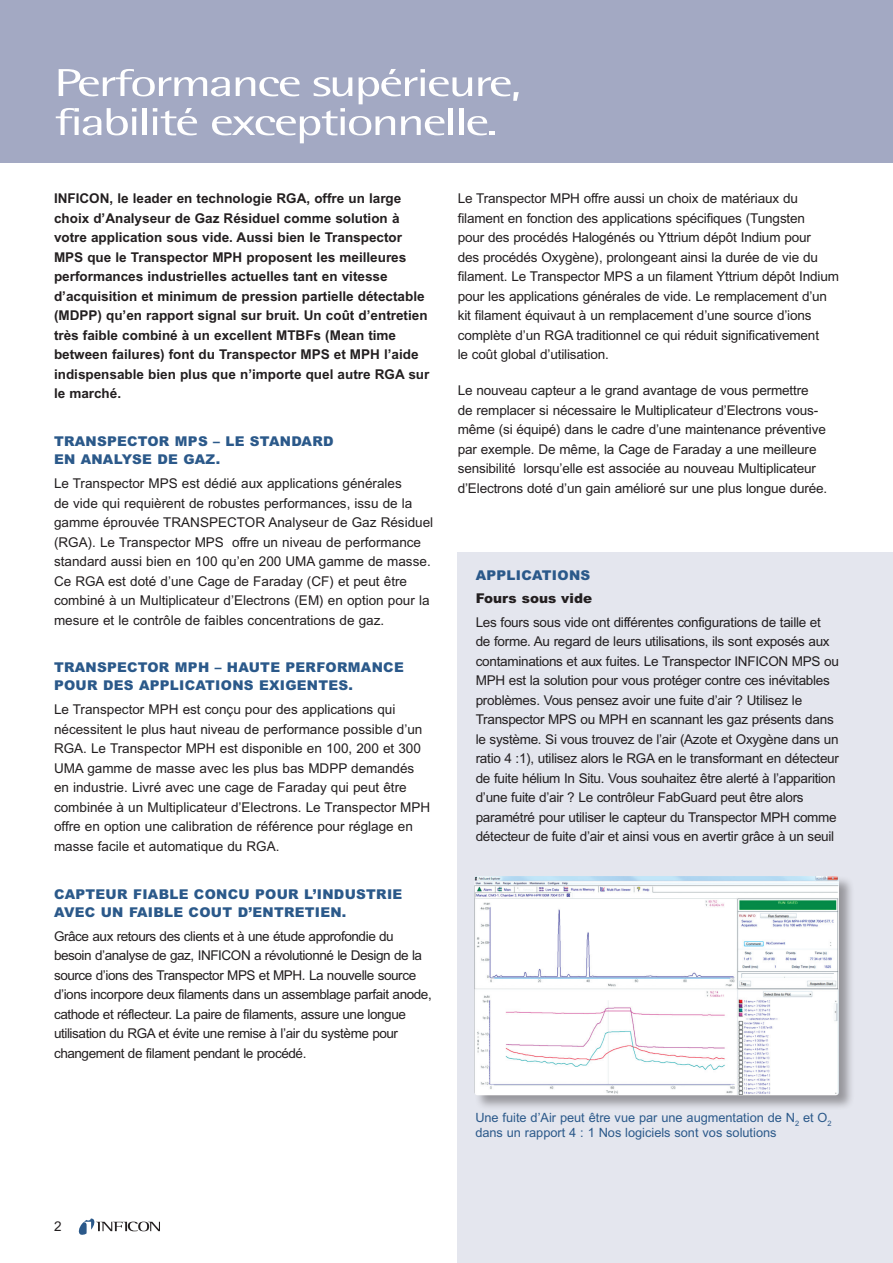
<style>
.page{position:relative;width:893px;height:1263px;background:#fff}
.page>*{position:absolute;margin:0;border:0;box-sizing:border-box;transform-origin:0 0}
.HEADING{font:39px/39px "Rotis Semi Sans";letter-spacing:-.05em;color:#fff;scale:1.4 1}
.COPY{font:13.5px/19.5px "Arial MT Std";letter-spacing:-.01em;color:#231f20}
.COPY-2{font:700 13.5px/19.5px "Arial MT Std";color:#231f20}
.COPY-3{font:13.5px/19.5px "Arial MT Std";letter-spacing:-.03em;color:#231f20}
.SUBHEAD{font:900 13.5px/18px "Arial MT Std";letter-spacing:.02em;color:#2b598a}
.COPY-4{font:900 13.5px "Arial MT Std";color:#231f20}
.t1{font:12.75px/15px "Arial MT Std";color:#2b598a}
</style>
<div class="page">
<div style="left:0;top:0;width:893px;height:162px;background:#a3a9c3"></div>
<div style="left:458px;top:552px;width:435px;height:711px;background:#e4e6ee"></div>
<svg style="left:79px;top:1218px;width:81px;height:17px"></svg>
<div style="left:474px;top:875px;width:380px;height:236px;background:#231f20;opacity:.4"></div>
<img style="left:474px;top:876px;width:365px;height:219px">
<p class="HEADING" style="left:54px;top:63px;width:335px">Performance supérieure, fiabilité exceptionnelle.</p>
<p class="COPY-2" style="left:54px;top:189px;width:377px">INFICON, le leader en technologie RGA, offre un large choix d’Analyseur de Gaz Résiduel comme solution à votre application sous vide. Aussi bien le Transpector MPS que le Transpector MPH proposent les meilleures performances industrielles actuelles tant en vitesse d’acquisition et minimum de pression partielle détectable (MDPP) qu’en rapport signal sur bruit. Un coût d’entretien très faible combiné à un excellent MTBFs (Mean time between failures) font du Transpector MPS et MPH l’aide indispensable bien plus que n’importe quel autre RGA sur le marché.</p>
<p class="SUBHEAD" style="left:54px;top:432px;width:281px">TRANSPECTOR MPS – LE STANDARD<br>EN ANALYSE DE GAZ.</p>
<p class="COPY" style="left:54px;top:473px;width:381px">Le Transpector MPS est dédié aux applications générales<br>de vide qui requièrent de robustes performances, issu de la gamme éprouvée TRANSPECTOR Analyseur de Gaz Résiduel (RGA). Le Transpector MPS offre un niveau de performance standard aussi bien en 100 qu’en 200 UMA gamme de masse.<br>Ce RGA est doté d’une Cage de Faraday (CF) et peut être combiné à un Multiplicateur d’Electrons (EM) en option pour la mesure et le contrôle de faibles concentrations de gaz.</p>
<p class="SUBHEAD" style="left:54px;top:658px;width:351px">TRANSPECTOR MPH – HAUTE PERFORMANCE<br>POUR DES APPLICATIONS EXIGENTES.</p>
<p class="COPY" style="left:54px;top:700px;width:378px">Le Transpector MPH est conçu pour des applications qui nécessitent le plus haut niveau de performance possible d’un RGA. Le Transpector MPH est disponible en 100, 200 et 300<br>UMA gamme de masse avec les plus bas MDPP demandés en industrie. Livré avec une cage de Faraday qui peut être combinée à un Multiplicateur d’Electrons. Le Transpector MPH offre en option une calibration de référence pour réglage en masse facile et automatique du RGA.</p>
<p class="SUBHEAD" style="left:54px;top:884px;width:350px">CAPTEUR FIABLE CONCU POUR L’INDUSTRIE<br>AVEC UN FAIBLE COUT D’ENTRETIEN.</p>
<p class="COPY-3" style="left:54px;top:926px;width:379px">Grâce aux retours des clients et à une étude approfondie du besoin d’analyse de gaz, INFICON a révolutionné le Design de la source d’ions des Transpector MPS et MPH. La nouvelle source d’ions incorpore deux filaments dans un assemblage parfait anode, cathode et réflecteur. La paire de filaments, assure une longue utilisation du RGA et évite une remise à l’air du système pour changement de filament pendant le procédé.</p>
<p class="COPY" style="left:458px;top:189px;width:383px">Le Transpector MPH offre aussi un choix de matériaux du filament en fonction des applications spécifiques (Tungsten<br>pour des procédés Halogénés ou Yttrium dépôt Indium pour<br>des procédés Oxygène), prolongeant ainsi la durée de vie du filament. Le Transpector MPS a un filament Yttrium dépôt Indium pour les applications générales de vide. Le remplacement d’un kit filament équivaut à un remplacement d’une source d’ions complète d’un RGA traditionnel ce qui réduit significativement<br>le coût global d’utilisation.</p>
<p class="COPY" style="left:458px;top:380px;width:371px">Le nouveau capteur a le grand avantage de vous permettre<br>de remplacer si nécessaire le Multiplicateur d’Electrons vous&shy;même (si équipé) dans le cadre d’une maintenance préventive par exemple. De même, la Cage de Faraday a une meilleure sensibilité lorsqu’elle est associée au nouveau Multiplicateur d’Electrons doté d’un gain amélioré sur une plus longue durée.</p>
<p class="SUBHEAD" style="left:476px;top:566px;width:116px">APPLICATIONS</p>
<p class="COPY-4" style="left:476px;top:589px;width:118px">Fours sous vide</p>
<p class="COPY" style="left:476px;top:612px;width:365px">Les fours sous vide ont différentes configurations de taille et<br>de forme. Au regard de leurs utilisations, ils sont exposés aux contaminations et aux fuites. Le Transpector INFICON MPS ou MPH est la solution pour vous protéger contre ces inévitables problèmes. Vous pensez avoir une fuite d’air ? Utilisez le Transpector MPS ou MPH en scannant les gaz présents dans le système. Si vous trouvez de l’air (Azote et Oxygène dans un ratio 4 :1), utilisez alors le RGA en le transformant en détecteur de fuite hélium In Situ. Vous souhaitez être alerté à l’apparition d’une fuite d’air ? Le contrôleur FabGuard peut être alors paramétré pour utiliser le capteur du Transpector MPH comme détecteur de fuite d’air et ainsi vous en avertir grâce à un seuil</p>
<p class="t1" style="left:475px;top:1110px;width:358px">Une fuite d’Air peut être vue par une augmentation de N<sub>2</sub> et O<sub>2 </sub>dans un rapport 4 : 1 Nos logiciels sont vos solutions</p>
<p class="COPY" style="left:54px;top:1217px;width:9px">2</p>
</div>
